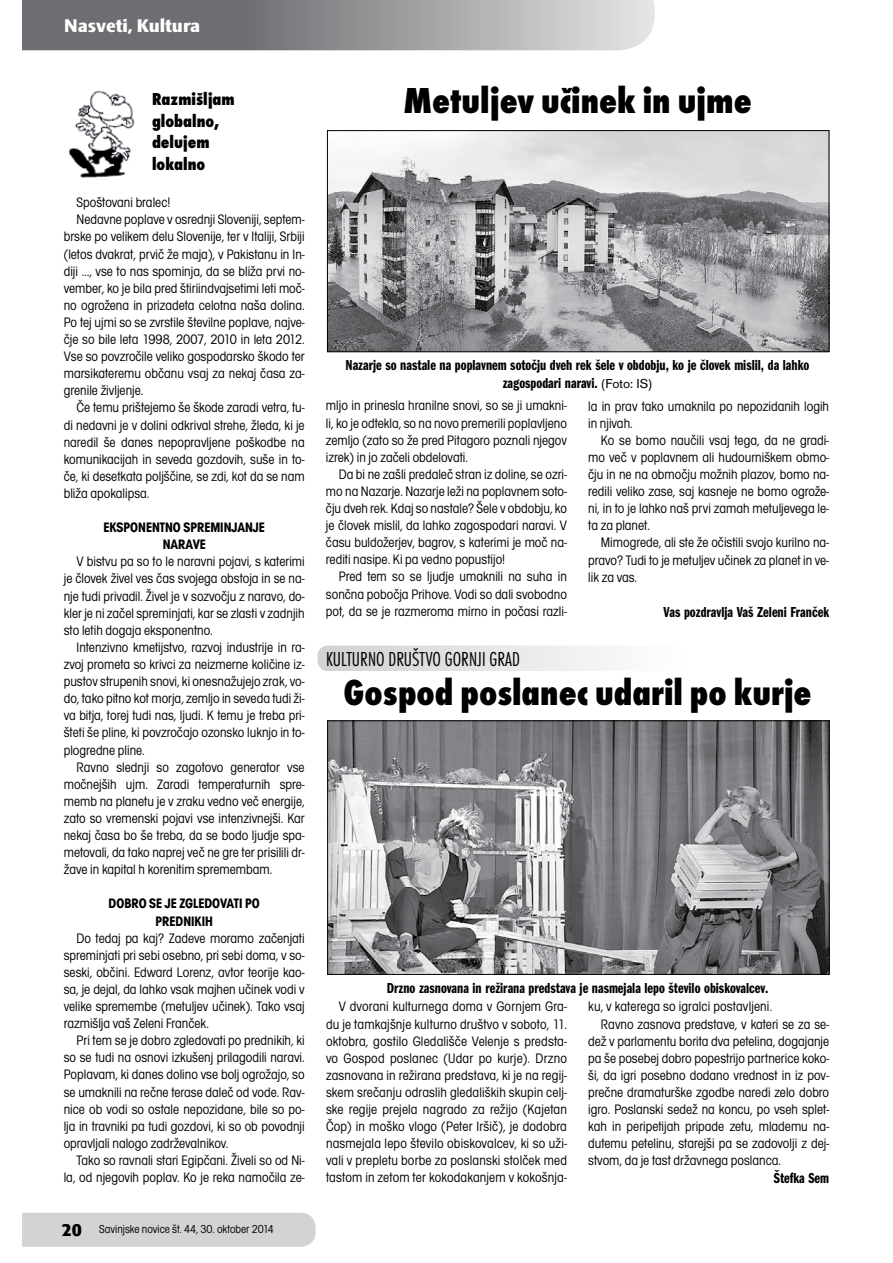
<style>
.page{position:relative;width:893px;height:1263px;background:#fff}
.page>*{position:absolute;margin:0;border:0;box-sizing:border-box;transform-origin:0 0}
.t1{font:37.5px "Futura TEE Extr Bold Cond";color:#000}
.t2{font:21px "Futura TEE Ligh Cond";color:#000}
.t3{font:18px/21.6px "Futura TEE Extr Bold Cond";color:#000}
.t4{font:18px "Skoda Sans Black CE";color:#fff}
.t5{font:15px/18px "Franklin Got Itc TEE Demi Comp";color:#000;text-align:center}
.t6{font:condensed 14.25px/17.1px "Avant Gar Got Itc TEE";color:#000;text-align:justify}
.t7{font:700 condensed 14.25px/17.1px "Avant Gar Got Itc TEE";color:#000;text-align:center}
.t8{font:condensed 12px "Avant Gar Got Itc TEE";color:#000}
.s1{font-family:"Accius TEE";font-size:13.5px}
.s2{font-family:"Skoda Sans";font-weight:900;font-stretch:normal;font-size:18px}
</style>
<div class="page">
<svg style="left:22px;top:0;width:633px;height:50px;background:#949597"></svg>
<div style="left:22px;top:1213px;width:294px;height:34px;background:#d1d3d4"></div>
<div style="left:317px;top:645px;width:370px;height:26px;background:linear-gradient(to right,#cfd1d2,#fff);border-radius:10px"></div>
<img style="left:68px;top:90px;width:67px;height:88px">
<img style="left:329px;top:132px;width:498px;height:218px">
<div style="left:327px;top:130px;width:502px;height:222px;border:1px solid #000"></div>
<img style="left:329px;top:723px;width:498px;height:249px">
<div style="left:327px;top:721px;width:502px;height:253px;border:1px solid #000"></div>
<p class="t4" style="left:64px;top:15px;width:138px">Nasveti, Kultura</p>
<p class="t3" style="left:152px;top:88px;width:84px">Razmišljam globalno, delujem lokalno</p>
<h1 class="t1" style="left:403px;top:80px;width:350px">Metuljev učinek in ujme</h1>
<p class="t6" style="left:77px;top:194px;width:95px">Spoštovani bralec!</p>
<p class="t6" style="left:77px;top:211px;width:230px">Nedavne poplave v osrednji Sloveniji, septem-</p>
<p class="t6" style="left:64px;top:228px;width:242px">brske po velikem delu Slovenije, ter v Italiji, Srbiji</p>
<p class="t6" style="left:64px;top:245px;width:242px">(letos dvakrat, prvič že maja), v Pakistanu in In-</p>
<p class="t6" style="left:64px;top:263px;width:242px">diji …, vse to nas spominja, da se bliža prvi no-</p>
<p class="t6" style="left:64px;top:280px;width:242px">vember, ko je bila pred štiriindvajsetimi leti moč-</p>
<p class="t6" style="left:64px;top:297px;width:242px">no ogrožena in prizadeta celotna naša dolina.</p>
<p class="t6" style="left:64px;top:314px;width:242px">Po tej ujmi so se zvrstile številne poplave, najve-</p>
<p class="t6" style="left:64px;top:331px;width:242px">čje so bile leta 1998, 2007, 2010 in leta 2012.</p>
<p class="t6" style="left:64px;top:348px;width:242px">Vse so povzročile veliko gospodarsko škodo ter</p>
<p class="t6" style="left:64px;top:365px;width:242px">marsikateremu občanu vsaj za nekaj časa za-</p>
<p class="t6" style="left:64px;top:382px;width:81px">grenile življenje.</p>
<p class="t6" style="left:77px;top:399px;width:230px">Če temu prištejemo še škode zaradi vetra, tu-</p>
<p class="t6" style="left:64px;top:416px;width:242px">di nedavni je v dolini odkrival strehe, žleda, ki je</p>
<p class="t6" style="left:64px;top:434px;width:242px">naredil še danes nepopravljene poškodbe na</p>
<p class="t6" style="left:64px;top:451px;width:242px">komunikacijah in seveda gozdovih, suše in to-</p>
<p class="t6" style="left:64px;top:468px;width:242px">če, ki desetkata poljščine, se zdi, kot da se nam</p>
<p class="t6" style="left:64px;top:485px;width:87px">bliža apokalipsa.</p>
<p class="t7" style="left:104px;top:519px;width:163px">EKSPONENTNO SPREMINJANJE<br>NARAVE</p>
<p class="t6" style="left:64px;top:553px;width:242px;text-indent:13px">V bistvu pa so to le naravni pojavi, s katerimi je človek živel ves čas svojega obstoja in se na&shy;nje tudi privadil. Živel je v sozvočju z naravo, do&shy;kler je ni začel spreminjati, kar se zlasti v zadnjih sto letih dogaja eksponentno.</p>
<p class="t6" style="left:64px;top:639px;width:242px;text-indent:13px">Intenzivno kmetijstvo, razvoj industrije in ra&shy;zvoj prometa so krivci za neizmerne količine iz&shy;pustov strupenih snovi, ki onesnažujejo zrak, vo&shy;do, tako pitno kot morja, zemljo in seveda tudi ži&shy;va bitja, torej tudi nas, ljudi. K temu je treba pri&shy;šteti še pline, ki povzročajo ozonsko luknjo in to&shy;plogredne pline.</p>
<p class="t6" style="left:64px;top:758px;width:242px;text-indent:13px">Ravno slednji so zagotovo generator vse močnejših ujm. Zaradi temperaturnih spre&shy;memb na planetu je v zraku vedno več energije, zato so vremenski pojavi vse intenzivnejši. Kar nekaj časa bo še treba, da se bodo ljudje spa&shy;metovali, da tako naprej več ne gre ter prisilili dr&shy;žave in kapital h korenitim spremembam.</p>
<p class="t7" style="left:109px;top:895px;width:153px">DOBRO SE JE ZGLEDOVATI PO<br>PREDNIKIH</p>
<p class="t6" style="left:64px;top:929px;width:242px;text-indent:13px">Do tedaj pa kaj? Zadeve moramo začenjati spreminjati pri sebi osebno, pri sebi doma, v so&shy;seski, občini. Edward Lorenz, avtor teorije kao&shy;sa, je dejal, da lahko vsak majhen učinek vodi v velike spremembe (metuljev učinek). Tako vsaj razmišlja vaš Zeleni Franček.</p>
<p class="t6" style="left:64px;top:1032px;width:242px;text-indent:13px">Pri tem se je dobro zgledovati po prednikih, ki so se tudi na osnovi izkušenj prilagodili naravi.<br>Poplavam, ki danes dolino vse bolj ogrožajo, so se umaknili na rečne terase daleč od vode. Rav&shy;nice ob vodi so ostale nepozidane, bile so po&shy;lja in travniki pa tudi gozdovi, ki so ob povodnji opravljali nalogo zadrževalnikov.</p>
<p class="t6" style="left:64px;top:1152px;width:242px;text-align:right">Tako so ravnali stari Egipčani. Živeli so od Ni&shy;la, od njegovih poplav. Ko je reka namočila ze-</p>
<p class="t5" style="left:346px;top:356px;width:465px">Nazarje so nastale na poplavnem sotočju dveh rek šele v obdobju, ko je človek mislil, da lahko zagospodari naravi. <span class="s1">(Foto: IS)</span></p>
<p class="t6" style="left:326px;top:397px;width:242px">mljo in prinesla hranilne snovi, so se ji umakni&shy;li, ko je odtekla, so na novo premerili poplavljeno zemljo (zato so že pred Pitagoro poznali njegov izrek) in jo začeli obdelovati.</p>
<p class="t6" style="left:326px;top:466px;width:242px;text-indent:13px">Da bi ne zašli predaleč stran iz doline, se ozri&shy;mo na Nazarje. Nazarje leži na poplavnem soto&shy;čju dveh rek. Kdaj so nastale? Šele v obdobju, ko je človek mislil, da lahko zagospodari naravi. V času buldožerjev, bagrov, s katerimi je moč na&shy;rediti nasipe. Ki pa vedno popustijo!</p>
<p class="t6" style="left:326px;top:568px;width:242px;text-indent:13px">Pred tem so se ljudje umaknili na suha in sončna pobočja Prihove. Vodi so dali svobodno pot, da se je razmeroma mirno in počasi razli-</p>
<p class="t6" style="left:588px;top:398px;width:242px">la in prav tako umaknila po nepozidanih logih in njivah.</p>
<p class="t6" style="left:588px;top:432px;width:242px;text-indent:13px">Ko se bomo naučili vsaj tega, da ne gradi&shy;mo več v poplavnem ali hudourniškem obmo&shy;čju in ne na območju možnih plazov, bomo na&shy;redili veliko zase, saj kasneje ne bomo ogrože&shy;ni, in to je lahko naš prvi zamah metuljevega le&shy;ta za planet.</p>
<p class="t6" style="left:588px;top:534px;width:242px;text-indent:13px">Mimogrede, ali ste že očistili svojo kurilno na&shy;pravo? Tudi to je metuljev učinek za planet in ve&shy;lik za vas.</p>
<p class="t5" style="left:664px;top:603px;width:167px">Vas pozdravlja Vaš Zeleni Franček</p>
<h2 class="t2" style="left:326px;top:647px;width:195px">KULTURNO DRUŠTVO GORNJI GRAD</h2>
<h1 class="t1" style="left:344px;top:672px;width:469px">Gospod poslanec udaril po kurje</h1>
<p class="t5" style="left:387px;top:979px;width:383px">Drzno zasnovana in režirana predstava je nasmejala lepo število obiskovalcev.</p>
<p class="t6" style="left:326px;top:998px;width:242px;text-indent:13px">V dvorani kulturnega doma v Gornjem Gra&shy;du je tamkajšnje kulturno društvo v soboto, 11. oktobra, gostilo Gledališče Velenje s predsta&shy;vo Gospod poslanec (Udar po kurje). Drzno zasnovana in režirana predstava, ki je na regij&shy;skem srečanju odraslih gledaliških skupin celj&shy;ske regije prejela nagrado za režijo (Kajetan Čop) in moško vlogo (Peter Iršič), je dodobra nasmejala lepo število obiskovalcev, ki so uži&shy;vali v prepletu borbe za poslanski stolček med tastom in zetom ter kokodakanjem v kokošnja-</p>
<p class="t6" style="left:588px;top:998px;width:186px">ku, v katerega so igralci postavljeni.</p>
<p class="t6" style="left:601px;top:1015px;width:230px">Ravno zasnova predstave, v kateri se za se-</p>
<p class="t6" style="left:588px;top:1032px;width:242px">dež v parlamentu borita dva petelina, dogajanje</p>
<p class="t6" style="left:588px;top:1050px;width:242px">pa še posebej dobro popestrijo partnerice koko-</p>
<p class="t6" style="left:588px;top:1067px;width:242px">ši, da igri posebno dodano vrednost in iz pov-</p>
<p class="t6" style="left:588px;top:1084px;width:242px">prečne dramaturške zgodbe naredi zelo dobro</p>
<p class="t6" style="left:588px;top:1101px;width:242px">igro. Poslanski sedež na koncu, po vseh splet-</p>
<p class="t6" style="left:588px;top:1118px;width:242px">kah in peripetijah pripade zetu, mlademu na-</p>
<p class="t6" style="left:588px;top:1135px;width:242px">dutemu petelinu, starejši pa se zadovolji z dej-</p>
<p class="t6" style="left:588px;top:1152px;width:194px">stvom, da je tast državnega poslanca.</p>
<p class="t5" style="left:774px;top:1169px;width:57px">Štefka Sem</p>
<p class="t8" style="left:62px;top:1222px;width:214px"><span class="s2">20</span> Savinjske novice št. 44, 30. oktober 2014</p>
</div>
